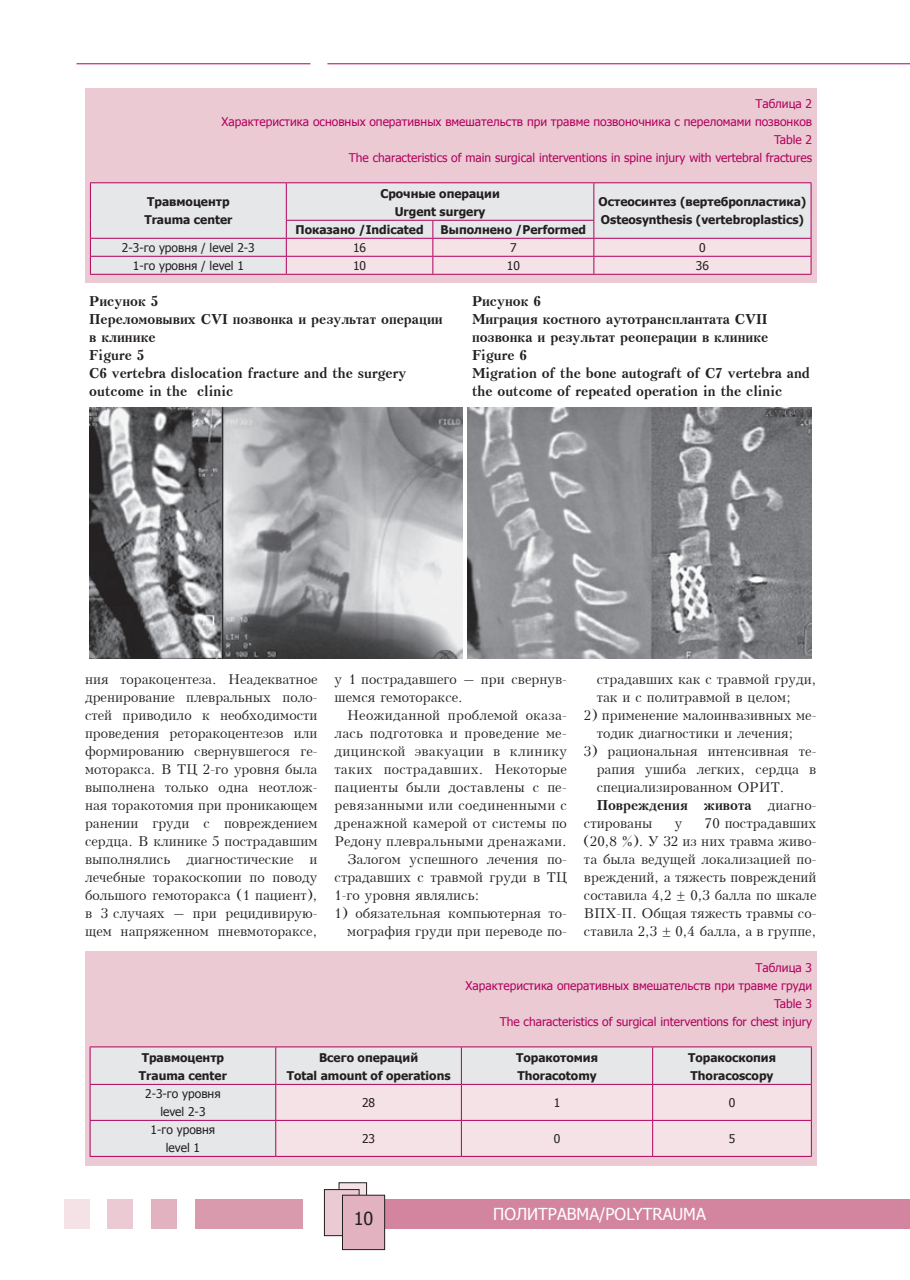
<style>
.page{position:relative;width:910px;height:1280px;background:#fff}
.page>*{position:absolute;margin:0;border:0;box-sizing:border-box;transform-origin:0 0}
.t1{font:18px "Tahoma";color:#231f20}
.t2{font:16.5px "Tahoma";color:#fff}
.t3{font:13.5px/18px "Kudrashov Plain";color:#231f20;text-align:justify}
.t4{font:700 13.5px/18px "Kudrashov";color:#231f20}
.t5{font:13.5px "Kudrashov Plain";letter-spacing:.02em;color:#231f20}
.t6{font:13.5px "Kudrashov Plain";letter-spacing:.025em;color:#231f20}
.t7{font:13.5px "Kudrashov Plain";letter-spacing:.03em;color:#231f20}
.t8{font:12px/18px "Tahoma";color:#b1015c;text-align:right}
.t9{font:700 12px/18px "Tahoma";color:#231f20}
.t10{font:12px/18px "Tahoma";color:#231f20;text-align:center}
.s1{font-family:"Kudrashov Plain";font-weight:400}
</style>
<div class="page">
<div style="left:196px;top:1198px;width:107px;height:30px;background:#da9aae"></div>
<div style="left:151px;top:1198px;width:25px;height:30px;background:#e3b2c1"></div>
<div style="left:107px;top:1198px;width:26px;height:30px;background:#eccad4"></div>
<div style="left:64px;top:1198px;width:25px;height:30px;background:#f5e2e7"></div>
<div style="left:353px;top:1198px;width:557px;height:30px;background:#d3859f"></div>
<div style="left:339px;top:1183px;width:28px;height:36px;background:#f5e2e7"></div>
<div style="left:339px;top:1182px;width:28px;height:37px;border:1px solid #231f20"></div>
<div style="left:324px;top:1189px;width:35px;height:47px;background:#eccad4"></div>
<div style="left:324px;top:1189px;width:35px;height:47px;border:1px solid #231f20"></div>
<div style="left:342px;top:1195px;width:43px;height:54px;background:#e3b2c1"></div>
<div style="left:342px;top:1195px;width:43px;height:55px;border:1px solid #231f20"></div>
<hr style="left:327px;top:63px;width:583px;height:1px;background:#b1015c">
<hr style="left:77px;top:63px;width:233px;height:1px;background:#b1015c">
<div style="left:85px;top:88px;width:731px;height:194px;background:#eccad4"></div>
<div style="left:91px;top:183px;width:720px;height:91px;background:#e6e7e9"></div>
<hr style="left:90px;top:182px;width:196px;height:1px;background:#b1015c">
<hr style="left:90px;top:183px;width:1px;height:37px;background:#b1015c">
<hr style="left:286px;top:182px;width:147px;height:1px;background:#b1015c">
<hr style="left:286px;top:183px;width:1px;height:37px;background:#b1015c">
<hr style="left:433px;top:182px;width:161px;height:1px;background:#b1015c">
<hr style="left:594px;top:182px;width:217px;height:1px;background:#b1015c">
<hr style="left:593px;top:183px;width:1px;height:37px;background:#b1015c">
<hr style="left:811px;top:183px;width:1px;height:37px;background:#b1015c">
<hr style="left:90px;top:238px;width:196px;height:1px;background:#b1015c">
<hr style="left:90px;top:256px;width:196px;height:1px;background:#b1015c">
<svg style="left:90px;top:220px;width:1px;height:54px"></svg>
<svg style="left:286px;top:220px;width:526px;height:54px;background:#ecd6df"></svg>
<hr style="left:90px;top:274px;width:196px;height:1px;background:#b1015c">
<hr style="left:286px;top:274px;width:147px;height:1px;background:#b1015c">
<hr style="left:433px;top:274px;width:161px;height:1px;background:#b1015c">
<hr style="left:594px;top:274px;width:217px;height:1px;background:#b1015c">
<img style="left:90px;top:408px;width:372px;height:250px">
<img style="left:467px;top:408px;width:344px;height:250px">
<div style="left:85px;top:951px;width:731px;height:215px;background:#eccad4"></div>
<div style="left:91px;top:1047px;width:720px;height:109px;background:#e6e7e9"></div>
<div style="left:276px;top:1085px;width:535px;height:71px;background:#f5e2e7"></div>
<hr style="left:90px;top:1046px;width:186px;height:1px;background:#b1015c">
<hr style="left:90px;top:1047px;width:1px;height:37px;background:#b1015c">
<hr style="left:276px;top:1046px;width:185px;height:1px;background:#b1015c">
<hr style="left:275px;top:1047px;width:1px;height:37px;background:#b1015c">
<hr style="left:461px;top:1046px;width:192px;height:1px;background:#b1015c">
<hr style="left:461px;top:1047px;width:1px;height:37px;background:#b1015c">
<hr style="left:653px;top:1046px;width:159px;height:1px;background:#b1015c">
<hr style="left:652px;top:1047px;width:1px;height:37px;background:#b1015c">
<hr style="left:811px;top:1047px;width:1px;height:37px;background:#b1015c">
<hr style="left:90px;top:1084px;width:186px;height:1px;background:#b1015c">
<hr style="left:90px;top:1085px;width:1px;height:35px;background:#b1015c">
<hr style="left:276px;top:1084px;width:185px;height:1px;background:#b1015c">
<hr style="left:275px;top:1085px;width:1px;height:35px;background:#b1015c">
<hr style="left:461px;top:1084px;width:192px;height:1px;background:#b1015c">
<hr style="left:461px;top:1085px;width:1px;height:35px;background:#b1015c">
<hr style="left:653px;top:1084px;width:159px;height:1px;background:#b1015c">
<hr style="left:652px;top:1085px;width:1px;height:35px;background:#b1015c">
<hr style="left:811px;top:1085px;width:1px;height:35px;background:#b1015c">
<hr style="left:90px;top:1120px;width:186px;height:1px;background:#b1015c">
<hr style="left:90px;top:1121px;width:1px;height:35px;background:#b1015c">
<hr style="left:276px;top:1120px;width:185px;height:1px;background:#b1015c">
<hr style="left:275px;top:1121px;width:1px;height:35px;background:#b1015c">
<hr style="left:461px;top:1120px;width:192px;height:1px;background:#b1015c">
<hr style="left:461px;top:1121px;width:1px;height:35px;background:#b1015c">
<hr style="left:653px;top:1120px;width:159px;height:1px;background:#b1015c">
<hr style="left:652px;top:1121px;width:1px;height:35px;background:#b1015c">
<hr style="left:811px;top:1121px;width:1px;height:35px;background:#b1015c">
<hr style="left:90px;top:1156px;width:186px;height:1px;background:#b1015c">
<hr style="left:276px;top:1156px;width:185px;height:1px;background:#b1015c">
<hr style="left:461px;top:1156px;width:192px;height:1px;background:#b1015c">
<hr style="left:653px;top:1156px;width:159px;height:1px;background:#b1015c">
<p class="t8" style="left:222px;top:94px;width:592px">Таблица 2<br>Характеристика основных оперативных вмешательств при травме позвоночника с переломами позвонков Table 2<br>The characteristics of main surgical interventions in spine injury with vertebral fractures</p>
<p class="t9" style="left:144px;top:192px;width:90px">Травмоцентр<br>Trauma center</p>
<p class="t9" style="left:380px;top:184px;width:121px;text-align:center">Срочные операции<br>Urgent surgery</p>
<p class="t9" style="left:599px;top:192px;width:209px">Остеосинтез (вертебропластика)<br>Osteosynthesis (vertebroplastics)</p>
<p class="t9" style="left:296px;top:220px;width:129px">Показано /Indicated</p>
<p class="t9" style="left:441px;top:220px;width:147px">Выполнено /Performed</p>
<p class="t10" style="left:122px;top:238px;width:134px">2-3-го уровня / level 2-3</p>
<p class="t10" style="left:353px;top:238px;width:15px">16</p>
<p class="t10" style="left:510px;top:238px;width:8px">7</p>
<p class="t10" style="left:699px;top:238px;width:8px">0</p>
<p class="t10" style="left:133px;top:256px;width:113px">1-го уровня / level 1</p>
<p class="t10" style="left:353px;top:256px;width:15px">10</p>
<p class="t10" style="left:507px;top:256px;width:15px">10</p>
<p class="t10" style="left:696px;top:256px;width:15px">36</p>
<p class="t4" style="left:89px;top:292px;width:355px">Рисунок 5<br>Переломовывих СVI позвонка и результат операции в клинике<br>Figure 5<br>C6 vertebra dislocation fracture and the surgery outcome in the clinic</p>
<p class="t4" style="left:472px;top:292px;width:339px">Рисунок 6<br>Миграция костного аутотрансплантата СVII позвонка и результат реоперации в клинике Figure 6<br>Migration of the bone autograft of C7 vertebra and the outcome of repeated operation in the clinic</p>
<p class="t3" style="left:85px;top:670px;width:234px">ния торакоцентеза. Неадекватное дренирование плевральных поло&shy;стей приводило к необходимости проведения реторакоцентезов или формированию свернувшегося ге&shy;моторакса. В ТЦ 2-го уровня была выполнена только одна неотлож&shy;ная торакотомия при проникающем ранении груди с повреждением сердца. В клинике 5 пострадавшим выполнялись диагностические и лечебные торакоскопии по поводу большого гемоторакса (1 пациент), в 3 случаях – при рецидивирую&shy;щем напряженном пневмотораксе,</p>
<p class="t3" style="left:334px;top:670px;width:234px">у 1 пострадавшего – при свернув&shy;шемся гемотораксе.</p>
<p class="t3" style="left:347px;top:706px;width:221px">Неожиданной проблемой оказа-</p>
<p class="t3" style="left:334px;top:724px;width:234px">лась подготовка и проведение ме-</p>
<p class="t7" style="left:334px;top:743px;width:234px">дицинской эвакуации в клинику</p>
<p class="t5" style="left:334px;top:761px;width:234px">таких пострадавших. Некоторые</p>
<p class="t5" style="left:334px;top:779px;width:234px">пациенты были доставлены с пе-</p>
<p class="t6" style="left:334px;top:797px;width:234px">ревязанными или соединенными с</p>
<p class="t3" style="left:334px;top:814px;width:234px">дренажной камерой от системы по</p>
<p class="t5" style="left:334px;top:833px;width:234px">Редону плевральными дренажами.</p>
<p class="t3" style="left:347px;top:850px;width:221px">Залогом успешного лечения по-</p>
<p class="t3" style="left:334px;top:868px;width:234px">страдавших с травмой груди в ТЦ</p>
<p class="t3" style="left:334px;top:886px;width:146px">1-го уровня являлись:</p>
<p class="t3" style="left:334px;top:904px;width:234px;text-align:right">1) обязательная компьютерная то&shy;мография груди при переводе по-</p>
<p class="t3" style="left:597px;top:670px;width:221px">страдавших как с травмой груди, так и с политравмой в целом;</p>
<p class="t3" style="left:597px;top:706px;width:221px;text-indent:-13px">2) применение малоинвазивных ме&shy;тодик диагностики и лечения;</p>
<p class="t3" style="left:597px;top:742px;width:221px;text-indent:-13px">3) рациональная интенсивная те&shy;рапия ушиба легких, сердца в специализированном ОРИТ.</p>
<p class="t4" style="left:597px;top:796px;width:221px">Повреждения живота <span class="s1">диагно-</span></p>
<p class="t3" style="left:584px;top:814px;width:70px">стированы</p>
<p class="t3" style="left:675px;top:814px;width:9px">у</p>
<p class="t3" style="left:584px;top:814px;width:234px;text-indent:121px">70 пострадавших (20,8 %). У 32 из них травма живо&shy;та была ведущей локализацией по&shy;вреждений, а тяжесть повреждений составила 4,2 ± 0,3 балла по шкале ВПХ-П. Общая тяжесть травмы со&shy;ставила 2,3 ± 0,4 балла, а в группе,</p>
<p class="t8" style="left:466px;top:958px;width:348px">Таблица 3<br>Характеристика оперативных вмешательств при травме груди Table 3<br>The characteristics of surgical interventions for chest injury</p>
<p class="t9" style="left:139px;top:1048px;width:90px">Травмоцентр<br>Trauma center</p>
<p class="t9" style="left:287px;top:1048px;width:165px;text-align:center">Всего операций<br>Total amount of operations</p>
<p class="t9" style="left:516px;top:1048px;width:83px">Торакотомия<br>Thoracotomy</p>
<p class="t9" style="left:688px;top:1048px;width:89px">Торакоскопия<br>Thoracoscopy</p>
<p class="t10" style="left:145px;top:1084px;width:77px">2-3-го уровня level 2-3</p>
<p class="t10" style="left:362px;top:1093px;width:15px">28</p>
<p class="t10" style="left:554px;top:1093px;width:8px">1</p>
<p class="t10" style="left:729px;top:1093px;width:8px">0</p>
<p class="t10" style="left:151px;top:1120px;width:66px">1-го уровня level 1</p>
<p class="t10" style="left:362px;top:1129px;width:15px">23</p>
<p class="t10" style="left:554px;top:1129px;width:8px">0</p>
<p class="t10" style="left:729px;top:1129px;width:8px">5</p>
<h1 class="t1" style="left:354px;top:1206px;width:21px">10</h1>
<p class="t2" style="left:493px;top:1203px;width:214px">ПОЛИТРАВМА/POLYTRAUMA</p>
</div>
